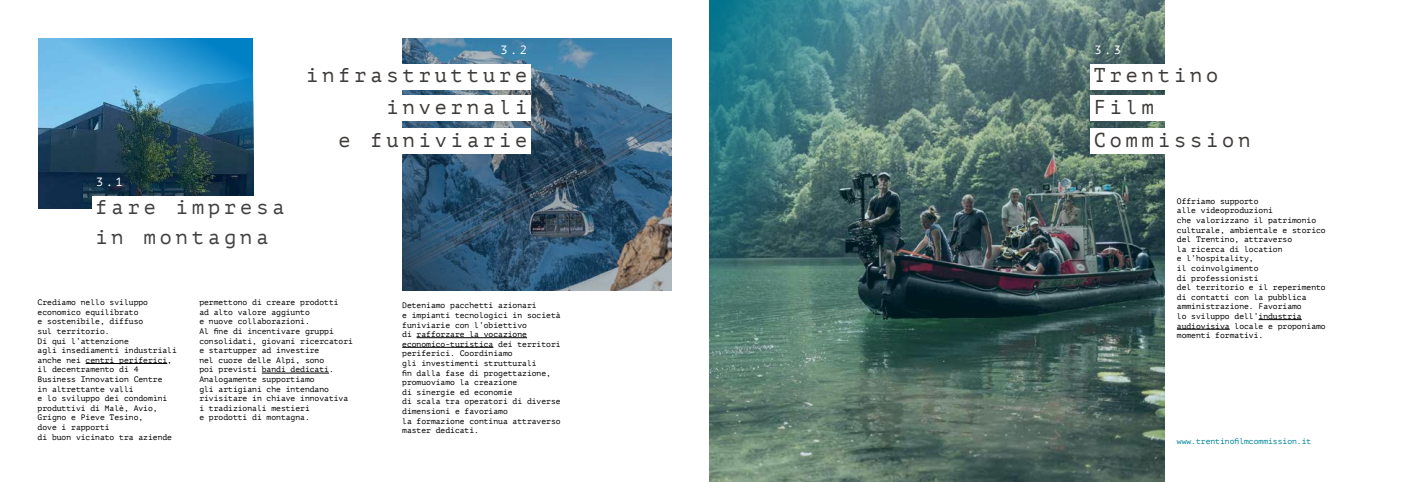
<style>
.page{position:relative;width:1418px;height:482px;background:#fff}
.page>*{position:absolute;margin:0;border:0;box-sizing:border-box;transform-origin:0 0}
.t1{font:20px "PT Mono";letter-spacing:.2em;color:#3e3b39}
.t2{font:20px/29.8px "PT Mono";letter-spacing:.2em;color:#414042}
.t3{font:12px "PT Mono";color:#fff}
.t4{font:8px/9.6px "PT Mono";color:#000}
.t5{font:8px "PT Mono";color:#008598}
</style>
<div class="page">
<img style="left:709px;top:0;width:455px;height:482px">
<img style="left:402px;top:38px;width:269px;height:253px">
<hr style="left:86px;top:363px;width:81px;height:1px;background:#000">
<div style="left:280px;top:128px;width:251px;height:25px;background:#fff"></div>
<div style="left:274px;top:96px;width:257px;height:25px;background:#fff"></div>
<div style="left:274px;top:64px;width:257px;height:25px;background:#fff"></div>
<hr style="left:262px;top:373px;width:67px;height:1px;background:#000">
<div style="left:1090px;top:128px;width:250px;height:25px;background:#fff"></div>
<div style="left:1090px;top:96px;width:256px;height:25px;background:#fff"></div>
<div style="left:1090px;top:64px;width:256px;height:25px;background:#fff"></div>
<img style="left:38px;top:38px;width:215px;height:171px">
<div style="left:92px;top:196px;width:236px;height:25px;background:#fff"></div>
<hr style="left:1258px;top:319px;width:43px;height:1px;background:#000">
<hr style="left:1176px;top:329px;width:53px;height:1px;background:#000">
<hr style="left:416px;top:337px;width:111px;height:1px;background:#000">
<hr style="left:402px;top:347px;width:91px;height:1px;background:#000">
<h2 class="t3" style="left:96px;top:175px;width:28px">3.1</h2>
<h2 class="t3" style="left:500px;top:43px;width:28px">3.2</h2>
<h1 class="t1" style="left:306px;top:64px;width:222px">infrastrutture</h1>
<h1 class="t1" style="left:386px;top:96px;width:142px">invernali</h1>
<h1 class="t1" style="left:338px;top:128px;width:190px">e funiviarie</h1>
<h2 class="t3" style="left:1094px;top:43px;width:28px">3.3</h2>
<h1 class="t1" style="left:1093px;top:64px;width:126px">Trentino</h1>
<h1 class="t1" style="left:1093px;top:96px;width:62px">Film</h1>
<h1 class="t1" style="left:1093px;top:128px;width:158px">Commission</h1>
<h1 class="t2" style="left:96px;top:193px;width:190px">fare impresa in montagna</h1>
<p class="t4" style="left:1176px;top:196px;width:150px">Offriamo supporto<br>alle videoproduzioni<br>che valorizzano il patrimonio culturale, ambientale e storico del Trentino, attraverso<br>la ricerca di location<br>e l’hospitality,<br>il coinvolgimento<br>di professionisti<br>del territorio e il reperimento di contatti con la pubblica amministrazione. Favoriamo<br>lo sviluppo dell’industria audiovisiva locale e proponiamo momenti formativi.</p>
<p class="t4" style="left:38px;top:298px;width:141px">Crediamo nello sviluppo economico equilibrato<br>e sostenibile, diffuso<br>sul territorio.<br>Di qui l’attenzione<br>agli insediamenti industriali anche nei centri periferici, il decentramento di 4<br>Business Innovation Centre<br>in altrettante valli<br>e lo sviluppo dei condomìni produttivi di Malè, Avio,<br>Grigno e Pieve Tesino,<br>dove i rapporti<br>di buon vicinato tra aziende</p>
<p class="t4" style="left:199px;top:298px;width:155px">permettono di creare prodotti<br>ad alto valore aggiunto<br>e nuove collaborazioni.<br>Al fine di incentivare gruppi consolidati, giovani ricercatori e startupper ad investire<br>nel cuore delle Alpi, sono<br>poi previsti bandi dedicati.<br>Analogamente supportiamo<br>gli artigiani che intendano rivisitare in chiave innovativa i tradizionali mestieri<br>e prodotti di montagna.</p>
<p class="t4" style="left:402px;top:301px;width:160px">Deteniamo pacchetti azionari<br>e impianti tecnologici in società funiviarie con l’obiettivo<br>di rafforzare la vocazione economico-turistica dei territori periferici. Coordiniamo<br>gli investimenti strutturali<br>fin dalla fase di progettazione, promuoviamo la creazione<br>di sinergie ed economie<br>di scala tra operatori di diverse dimensioni e favoriamo<br>la formazione continua attraverso master dedicati.</p>
<p class="t5" style="left:1176px;top:436px;width:136px">www.trentinofilmcommission.it</p>
</div>
